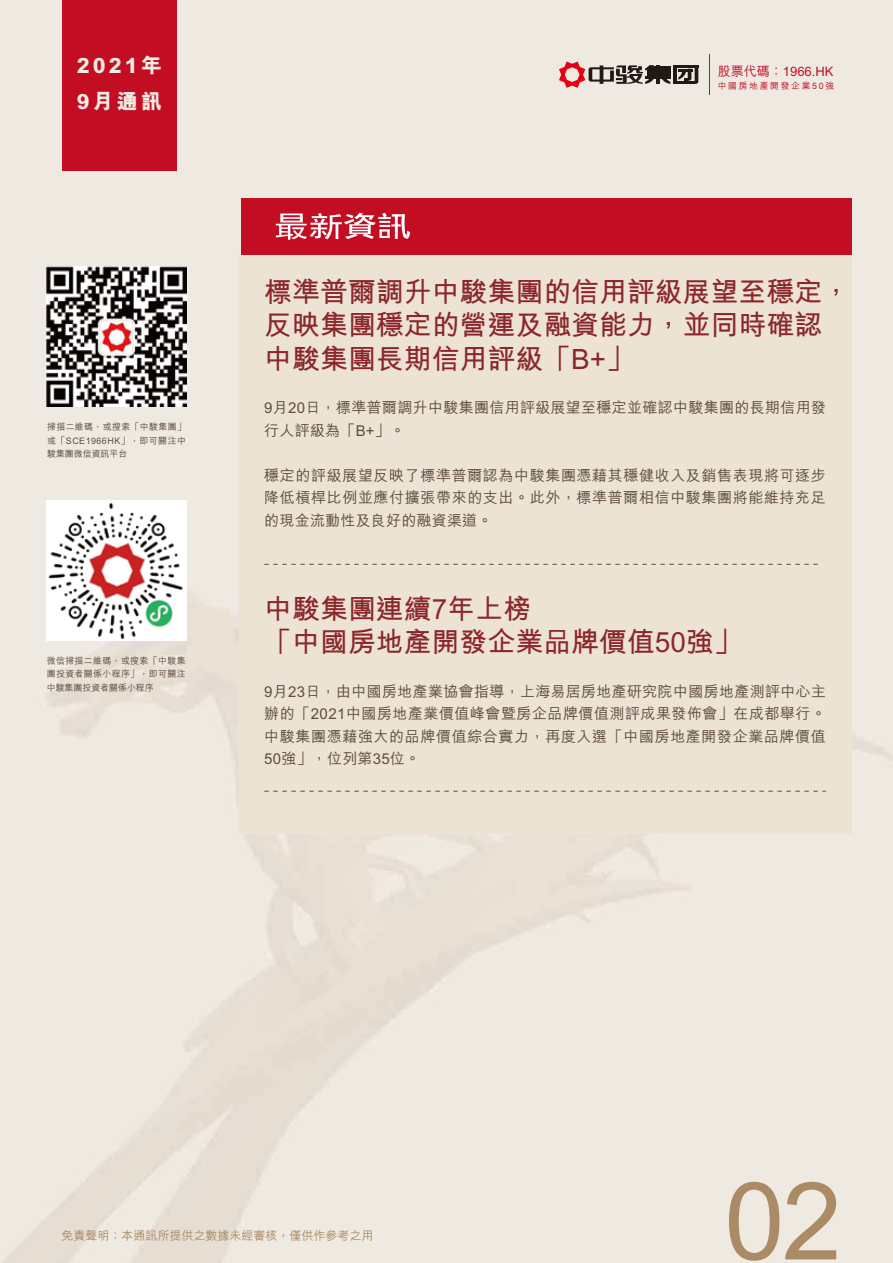
<style>
.page{position:relative;width:893px;height:1263px;background:#fff}
.page>*{position:absolute;margin:0;border:0;box-sizing:border-box;transform-origin:0 0}
.t1{font:108px "Arial";color:#ab8b66}
.t2{font:700 27.9px/33.5px "M Hei HK";color:#8b272b}
.t3{font:800 21px/36px "M Hei HK";letter-spacing:.15em;color:#f0ebe3}
.t4{font:500 15px/22.5px "M Hei HK";letter-spacing:.035em;color:#604c3f;text-align:justify}
.t5{font:500 13.05px "M Hei HK";color:#c30d23}
.t6{font:500 12px "M Hei HK";color:#ab8b66}
.t7{font:500 9px/13.5px "M Hei HK";letter-spacing:.04em;color:#604c3f;text-align:justify}
.t8{font:500 8.7px "M Hei HK";letter-spacing:.2em;color:#c30d23}
</style>
<div class="page">
<img style="left:0;top:0;width:893px;height:1263px">
<div style="left:62px;top:0;width:114px;height:170px;background:#c30d23"></div>
<hr style="left:709px;top:55px;width:1px;height:40px;background:#c30d23">
<hr style="left:673px;top:65px;width:25px;height:2px;background:#221815">
<hr style="left:673px;top:82px;width:22px;height:2px;background:#221815">
<hr style="left:673px;top:69px;width:4px;height:15px;background:#221815">
<svg style="left:678px;top:67px;width:20px;height:17px"></svg>
<hr style="left:650px;top:66px;width:20px;height:2px;background:#221815">
<hr style="left:650px;top:69px;width:20px;height:2px;background:#221815">
<hr style="left:650px;top:71px;width:20px;height:2px;background:#221815">
<hr style="left:650px;top:74px;width:20px;height:2px;background:#221815">
<hr style="left:645px;top:77px;width:25px;height:2px;background:#221815">
<hr style="left:656px;top:65px;width:4px;height:19px;background:#221815">
<svg style="left:559px;top:61px;width:95px;height:27px;background:#b89692"></svg>
<svg style="left:662px;top:79px;width:8px;height:5px"></svg>
<img style="left:46px;top:267px;width:140px;height:139px">
<img style="left:47px;top:501px;width:139px;height:139px">
<div style="left:240px;top:254px;width:612px;height:580px;background:#ece3d5"></div>
<div style="left:242px;top:198px;width:610px;height:56px;background:#c30d23"></div>
<svg style="left:276px;top:213px;width:134px;height:27px"></svg>
<svg style="left:264px;top:564px;width:554px;height:1px"></svg>
<svg style="left:264px;top:791px;width:562px;height:1px"></svg>
<h3 class="t3" style="left:77px;top:47px;width:87px">2021年<br>9月通訊</h3>
<p class="t7" style="left:47px;top:419px;width:140px">掃描二維碼，或搜索「中駿集團」或「SCE1966HK」，即可關注中駿集團微信資訊平台</p>
<p class="t7" style="left:47px;top:653px;width:140px">微信掃描二維碼，或搜索「中駿集團投資者關係小程序」，即可關注中駿集團投資者關係小程序</p>
<p class="t5" style="left:718px;top:62px;width:117px">股票代碼：1966.HK</p>
<p class="t8" style="left:718px;top:79px;width:118px">中國房地產開發企業50強</p>
<h2 class="t2" style="left:264px;top:273px;width:587px">標準普爾調升中駿集團的信用評級展望至穩定，反映集團穩定的營運及融資能力，並同時確認中駿集團長期信用評級「B+」</h2>
<p class="t4" style="left:264px;top:395px;width:563px">9月20日，標準普爾調升中駿集團信用評級展望至穩定並確認中駿集團的長期信用發行人評級為「B+」。</p>
<p class="t4" style="left:264px;top:463px;width:563px">穩定的評級展望反映了標準普爾認為中駿集團憑藉其穩健收入及銷售表現將可逐步降低槓桿比例並應付擴張帶來的支出。此外，標準普爾相信中駿集團將能維持充足的現金流動性及良好的融資渠道。</p>
<h2 class="t2" style="left:264px;top:590px;width:479px">中駿集團連續7年上榜<br>「中國房地產開發企業品牌價值50強」</h2>
<p class="t4" style="left:264px;top:679px;width:563px">9月23日，由中國房地產業協會指導，上海易居房地產研究院中國房地產測評中心主辦的「2021中國房地產業價值峰會暨房企品牌價值測評成果發佈會」在成都舉行。中駿集團憑藉強大的品牌價值綜合實力，再度入選「中國房地產開發企業品牌價值50強」，位列第35位。</p>
<p class="t6" style="left:62px;top:1227px;width:314px">免責聲明：本通訊所提供之數據未經審核，僅供作參考之用</p>
<h1 class="t1" style="left:724px;top:1147px;width:119px">02</h1>
</div>
